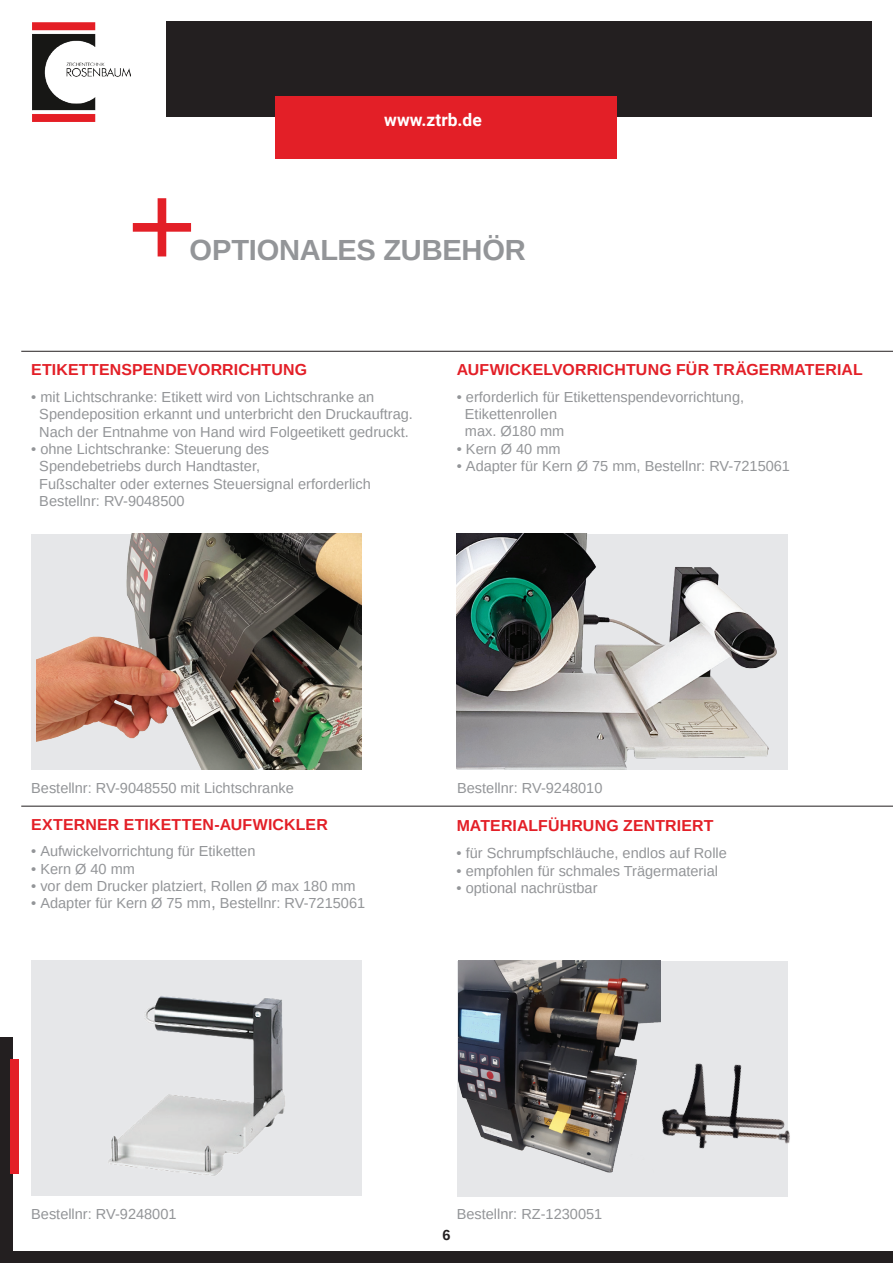
<style>
.page{position:relative;width:893px;height:1263px;background:#fff}
.page>*{position:absolute;margin:0;border:0;box-sizing:border-box;transform-origin:0 0}
.t1{font:700 29.1px "Arimo";letter-spacing:-.01em;color:#939598}
.t2{font:700 17.4px "Roboto";color:#fff}
.t3{font:700 15.9px "Arimo";letter-spacing:.01em;color:#e31f27}
.t4{font:14.55px/17.4px "Arimo";color:#939598}
.t5{font:700 14.55px "Arimo";color:#231f20}
.t6{font:700 11.55px "Arimo";color:#231f20}
.s1{font-size:17.4px}
</style>
<div class="page">
<div style="left:0;top:1038px;width:13px;height:225px;background:#231f20"></div>
<div style="left:10px;top:1059px;width:9px;height:114px;background:#e31f27"></div>
<img style="left:457px;top:534px;width:330px;height:235px">
<div style="left:166px;top:21px;width:706px;height:96px;background:#231f20"></div>
<div style="left:275px;top:96px;width:342px;height:62px;background:#e31f27"></div>
<img style="left:33px;top:23px;width:97px;height:99px">
<img style="left:36px;top:534px;width:326px;height:235px">
<hr style="left:21px;top:351px;width:872px;height:1px;background:#231f20">
<hr style="left:21px;top:806px;width:872px;height:1px;background:#231f20">
<div style="left:31px;top:961px;width:331px;height:235px;background:#e6e7e9"></div>
<svg style="left:133px;top:198px;width:58px;height:58px"></svg>
<div style="left:0;top:1251px;width:893px;height:12px;background:#231f20"></div>
<div style="left:457px;top:961px;width:331px;height:236px;background:#e6e7e9"></div>
<img style="left:108px;top:996px;width:177px;height:180px">
<img style="left:458px;top:960px;width:202px;height:213px">
<img style="left:646px;top:1037px;width:144px;height:136px">
<p class="t2" style="left:384px;top:108px;width:99px">www.ztrb.de</p>
<h1 class="t1" style="left:190px;top:230px;width:338px">OPTIONALES ZUBEHÖR</h1>
<p class="t3" style="left:31px;top:359px;width:278px">ETIKETTENSPENDEVORRICHTUNG</p>
<p class="t4" style="left:39px;top:388px;width:375px;text-indent:-8px">• mit Lichtschranke: Etikett wird von Lichtschranke an<br>Spendeposition erkannt und unterbricht den Druckauftrag.<br>Nach der Entnahme von Hand wird Folgeetikett gedruckt.</p>
<p class="t4" style="left:39px;top:440px;width:333px;text-indent:-8px">• ohne Lichtschranke: Steuerung des Spendebetriebs durch Handtaster,<br>Fußschalter oder externes Steuersignal erforderlich Bestellnr: RV-9048500</p>
<p class="t3" style="left:457px;top:359px;width:407px">AUFWICKELVORRICHTUNG FÜR TRÄGERMATERIAL</p>
<p class="t4" style="left:465px;top:388px;width:281px;text-indent:-8px">• erforderlich für Etikettenspendevorrichtung,<br>Etikettenrollen<br>max. Ø180 mm</p>
<p class="t4" style="left:457px;top:440px;width:105px">• Kern Ø 40 mm</p>
<p class="t4" style="left:457px;top:458px;width:335px">• Adapter für Kern Ø 75 mm, Bestellnr: RV-7215061</p>
<p class="t4" style="left:31px;top:780px;width:264px">Bestellnr: RV-9048550 mit Lichtschranke</p>
<p class="t4" style="left:457px;top:780px;width:147px">Bestellnr: RV-9248010</p>
<p class="t3" style="left:31px;top:813px;width:298px">EXTERNER ETIKETTEN-AUFWICKLER</p>
<p class="t4" style="left:31px;top:842px;width:226px">• Aufwickelvorrichtung für Etiketten</p>
<p class="t4" style="left:31px;top:860px;width:105px">• Kern Ø 40 mm</p>
<p class="t4" style="left:31px;top:877px;width:326px">• vor dem Drucker platziert, Rollen Ø max 180 mm</p>
<p class="t4" style="left:31px;top:895px;width:335px">• Adapter für Kern Ø 75 mm<span class="s1">,</span> Bestellnr: RV-7215061</p>
<p class="t3" style="left:457px;top:815px;width:258px">MATERIALFÜHRUNG ZENTRIERT</p>
<p class="t4" style="left:457px;top:845px;width:272px">• für Schrumpfschläuche, endlos auf Rolle</p>
<p class="t4" style="left:457px;top:862px;width:263px">• empfohlen für schmales Trägermaterial</p>
<p class="t4" style="left:457px;top:879px;width:142px">• optional nachrüstbar</p>
<p class="t4" style="left:31px;top:1205px;width:147px">Bestellnr: RV-9248001</p>
<p class="t4" style="left:457px;top:1205px;width:147px">Bestellnr: RZ-1230051</p>
<p class="t5" style="left:443px;top:1225px;width:10px">6</p>
<p class="t6" style="left:443px;top:1226px;width:8px">6</p>
</div>
